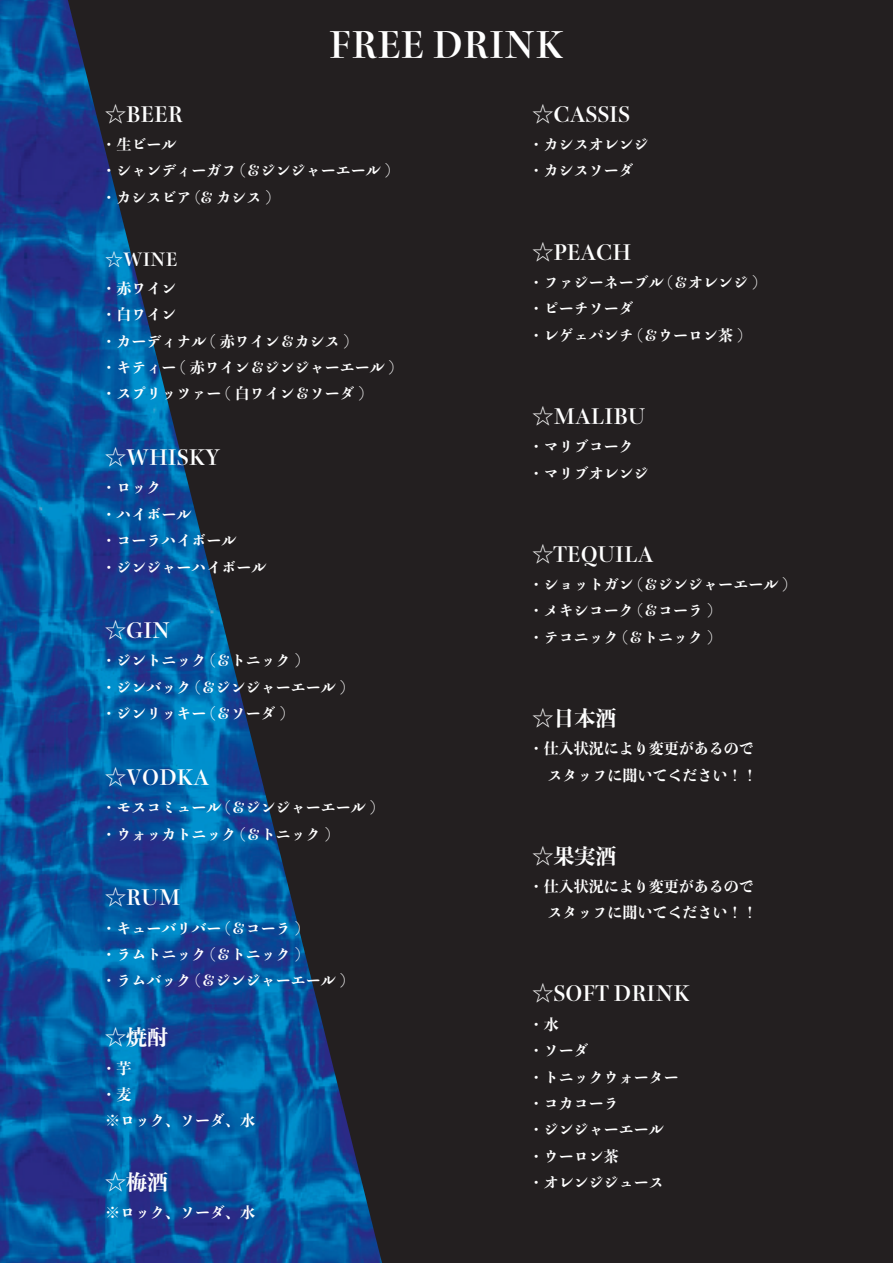
<style>
.page{position:relative;width:893px;height:1263px;background:#231f20}
.page>*{position:absolute;margin:0;border:0;box-sizing:border-box;transform-origin:0 0}
.t1{font:800 36px "Toppan Bunkyu Midashi Mincho Std N";color:#fff}
.t2{font:800 21px "Toppan Bunkyu Midashi Mincho Std N";color:#fff}
.t3{font:800 18px "Toppan Bunkyu Midashi Mincho Std N";color:#fff}
.t4{font:800 15px/26.4px "Toppan Bunkyu Midashi Mincho Std N";color:#fff}
.s1{font-family:"Koz Go Pr 6 N";font-weight:400}
</style>
<div class="page">
<img style="left:0;top:0;width:382px;height:1263px">
<h1 class="t1" style="left:329px;top:17px;width:236px">FREE DRINK</h1>
<h2 class="t2" style="left:105px;top:98px;width:79px">☆BEER</h2>
<p class="t4" style="left:101px;top:131px;width:291px">・生ビール<br>・シャンディーガフ (＆ジンジャーエール )・カシスビア (&amp; カシス )</p>
<p class="t3" style="left:105px;top:245px;width:74px"><span class="s1">☆</span>WINE</p>
<p class="t4" style="left:101px;top:274px;width:294px">・赤ワイン<br>・白ワイン<br>・カーディナル ( 赤ワイン＆カシス )<br>・キティー ( 赤ワイン＆ジンジャーエール )・スプリッツァー ( 白ワイン＆ソーダ )</p>
<h2 class="t2" style="left:105px;top:441px;width:117px">☆WHISKY</h2>
<p class="t4" style="left:101px;top:474px;width:166px">・ロック<br>・ハイボール<br>・コーラハイボール<br>・ジンジャーハイボール</p>
<h2 class="t2" style="left:105px;top:614px;width:67px">☆GIN</h2>
<p class="t4" style="left:101px;top:647px;width:246px">・ジントニック (＆トニック )<br>・ジンバック (＆ジンジャーエール )・ジンリッキー (＆ソーダ )</p>
<h2 class="t2" style="left:105px;top:761px;width:106px">☆VODKA</h2>
<p class="t4" style="left:101px;top:794px;width:276px">・モスコミュール (＆ジンジャーエール )・ウォッカトニック (＆トニック )</p>
<h2 class="t2" style="left:105px;top:881px;width:77px">☆RUM</h2>
<p class="t4" style="left:101px;top:914px;width:246px">・キューバリバー (＆コーラ )<br>・ラムトニック (＆トニック )<br>・ラムバック (＆ジンジャーエール )</p>
<h2 class="t2" style="left:105px;top:1021px;width:64px">☆焼酎</h2>
<p class="t4" style="left:101px;top:1054px;width:155px">・芋<br>・麦<br>※ロック、ソーダ、水</p>
<h2 class="t2" style="left:105px;top:1165px;width:64px">☆梅酒</h2>
<p class="t4" style="left:105px;top:1198px;width:152px">※ロック、ソーダ、水</p>
<h2 class="t2" style="left:533px;top:98px;width:99px">☆CASSIS</h2>
<p class="t4" style="left:529px;top:131px;width:121px">・カシスオレンジ・カシスソーダ</p>
<h2 class="t2" style="left:533px;top:235px;width:100px">☆PEACH</h2>
<p class="t4" style="left:529px;top:268px;width:231px">・ファジーネーブル (＆オレンジ )・ピーチソーダ<br>・レゲェパンチ (＆ウーロン茶 )</p>
<h2 class="t2" style="left:533px;top:400px;width:114px">☆MALIBU</h2>
<p class="t4" style="left:529px;top:433px;width:121px">・マリブコーク・マリブオレンジ</p>
<h2 class="t2" style="left:533px;top:538px;width:122px">☆TEQUILA</h2>
<p class="t4" style="left:529px;top:570px;width:261px">・ショットガン (＆ジンジャーエール )・メキシコーク (＆コーラ )<br>・テコニック (＆トニック )</p>
<h2 class="t2" style="left:533px;top:702px;width:85px">☆日本酒</h2>
<p class="t4" style="left:529px;top:735px;width:230px">・仕入状況により変更があるので　スタッフに聞いてください！！</p>
<h2 class="t2" style="left:533px;top:839px;width:85px">☆果実酒</h2>
<p class="t4" style="left:529px;top:873px;width:230px">・仕入状況により変更があるので　スタッフに聞いてください！！</p>
<h2 class="t2" style="left:533px;top:977px;width:159px">☆SOFT DRINK</h2>
<p class="t4" style="left:529px;top:1010px;width:151px">・水<br>・ソーダ<br>・トニックウォーター・コカコーラ<br>・ジンジャーエール・ウーロン茶<br>・オレンジジュース</p>
</div>
